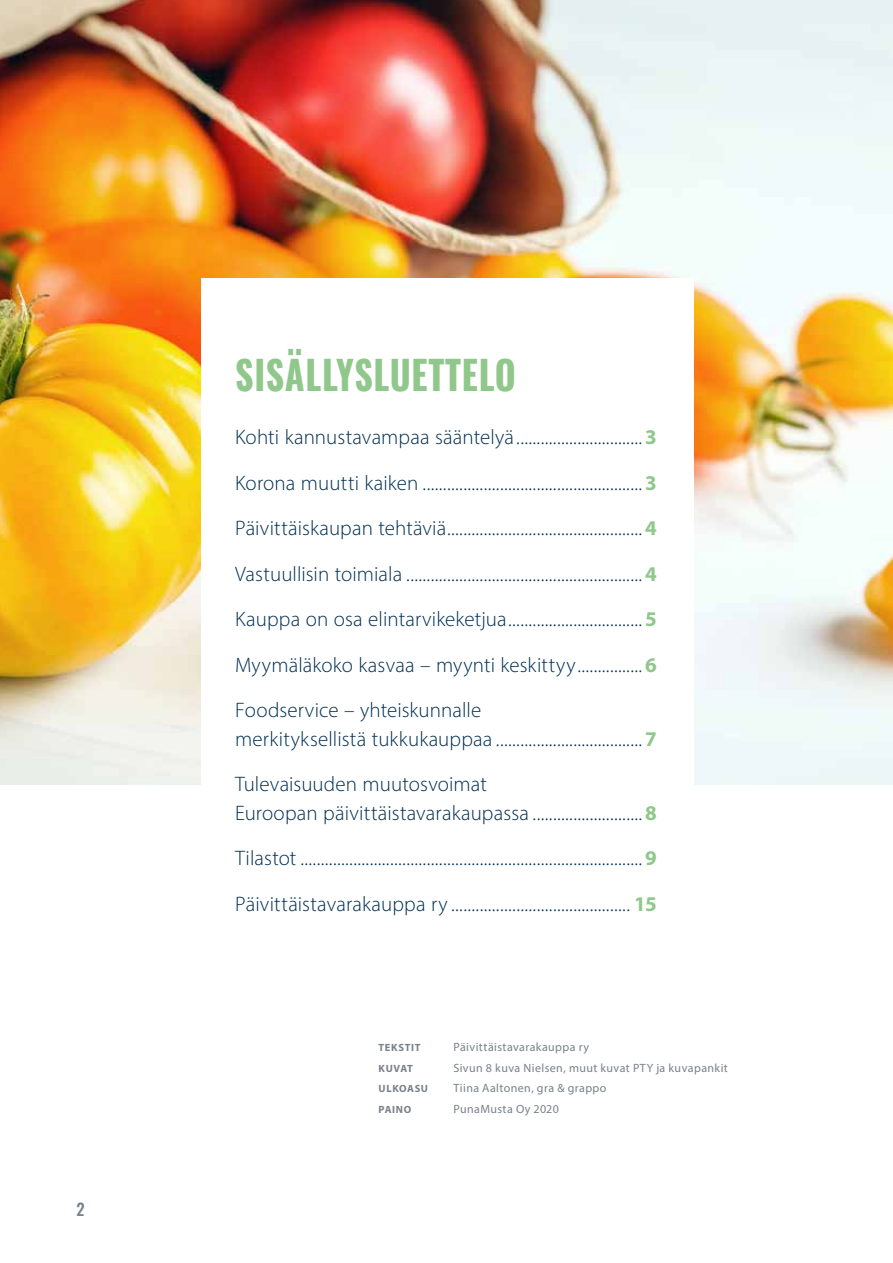
<style>
.page{position:relative;width:893px;height:1263px;background:#fff}
.page>*{position:absolute;margin:0;border:0;box-sizing:border-box;transform-origin:0 0}
.t1{font:700 39.6px "Oswald";letter-spacing:.02em;color:#90c78b;scale:.91 1}
.t2{font:300 21px/45.5px "Myriad Pro";letter-spacing:.005em;color:#002f53;text-align:justify}
.t3{font:500 16.5px "Oswald";color:#7a818a}
.t4{font:12px "Myriad Pro";letter-spacing:.035em;color:#7a818a}
.t5{font:700 10.5px "Myriad Pro";letter-spacing:.06em;color:#7a818a}
.s1{font-weight:700;color:#90c78b}
</style>
<div class="page">
<img style="left:0;top:0;width:893px;height:784px">
<div style="left:201px;top:279px;width:492px;height:705px;background:#fff"></div>
<p class="t3" style="left:77px;top:1200px;width:10px">2</p>
<h1 class="t1" style="left:235px;top:354px;width:310px">SISÄLLYSLUETTELO</h1>
<p class="t2" style="left:235px;top:414px;width:423px">Kohti kannustavampaa sääntelyä...............................<span class="s1">3<br></span>Korona muutti kaiken ......................................................<span class="s1">3<br></span>Päivittäiskaupan tehtäviä................................................<span class="s1">4<br></span>Vastuullisin toimiala ..........................................................<span class="s1">4<br></span>Kauppa on osa elintarvikeketjua.................................<span class="s1">5<br></span>Myymäläkoko kasvaa – myynti keskittyy................<span class="s1">6<br></span>Foodservice – yhteiskunnalle</p>
<p class="t2" style="left:235px;top:716px;width:423px">merkityksellistä tukkukauppaa ....................................<span class="s1">7<br></span>Tulevaisuuden muutosvoimat</p>
<p class="t2" style="left:235px;top:790px;width:423px">Euroopan päivittäistavarakaupassa ...........................<span class="s1">8<br></span>Tilastot ....................................................................................<span class="s1">9<br></span>Päivittäistavarakauppa ry ............................................ <span class="s1">15</span></p>
<p class="t5" style="left:379px;top:1040px;width:43px">TEKSTIT</p>
<p class="t4" style="left:453px;top:1039px;width:137px">Päivittäistavarakauppa ry</p>
<p class="t5" style="left:379px;top:1061px;width:36px">KUVAT</p>
<p class="t4" style="left:453px;top:1060px;width:276px">Sivun 8 kuva Nielsen, muut kuvat PTY ja kuvapankit</p>
<p class="t5" style="left:379px;top:1082px;width:51px">ULKOASU</p>
<p class="t4" style="left:453px;top:1081px;width:155px">Tiina Aaltonen, gra &amp; grappo</p>
<p class="t5" style="left:379px;top:1103px;width:34px">PAINO</p>
<p class="t4" style="left:453px;top:1102px;width:107px">PunaMusta Oy 2020</p>
</div>
